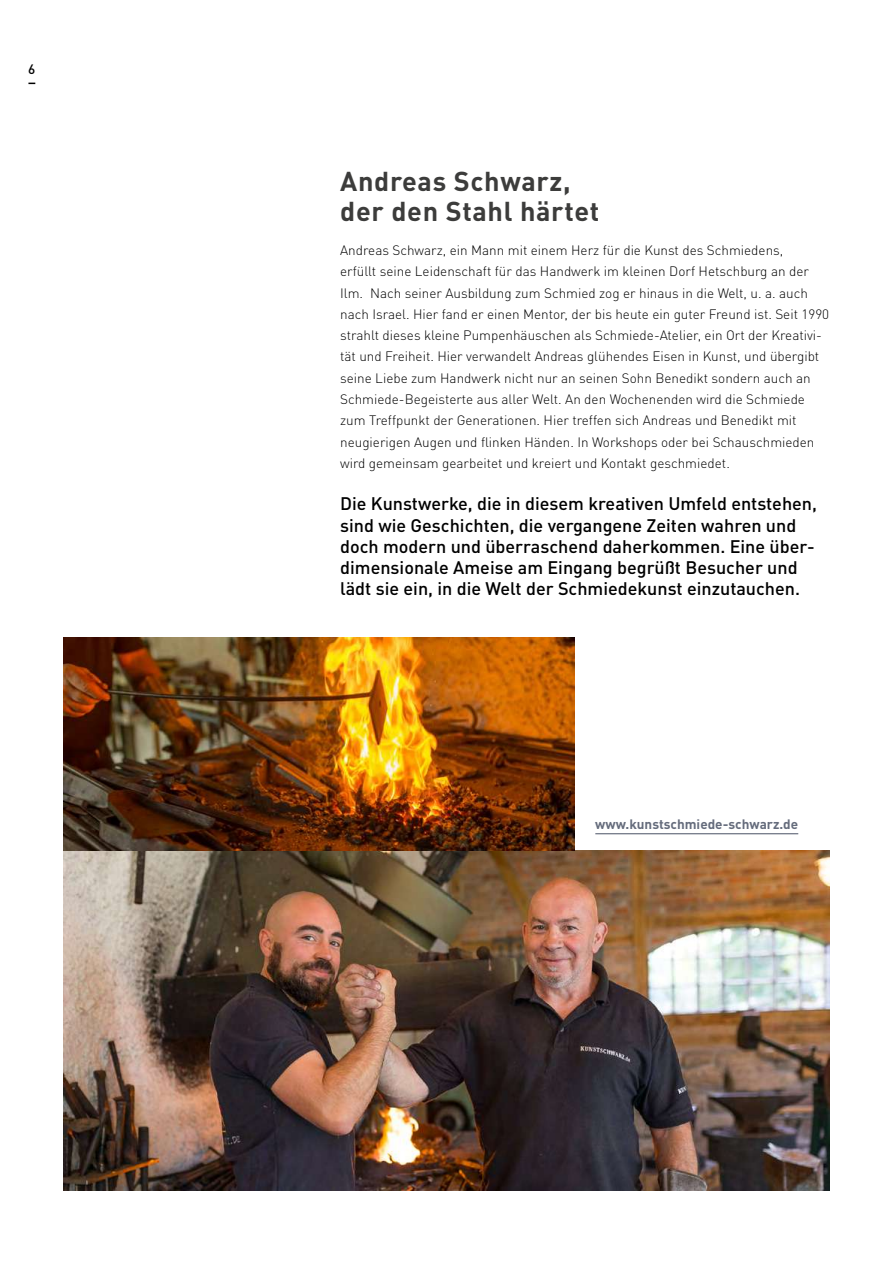
<style>
.page{position:relative;width:893px;height:1263px;background:#fff}
.page>*{position:absolute;margin:0;border:0;box-sizing:border-box;transform-origin:0 0}
.t1{font:700 27px/30px "DIN Pro";letter-spacing:.025em;color:#3c3c3b}
.t2{font:500 18px/21.3px "DIN Pro";color:#000}
.t3{font:300 13.5px/21.3px "DIN Pro";color:#000}
.t4{font:700 13.5px "DIN Pro";color:#656c7c}
.t5{font:500 13.5px "DIN Pro";color:#000}
</style>
<div class="page">
<img style="left:64px;top:850px;width:765px;height:341px">
<img style="left:64px;top:638px;width:510px;height:212px">
<hr style="left:595px;top:833px;width:203px;height:1px;background:#656c7c">
<p class="t5" style="left:28px;top:59px;width:9px">6</p>
<h1 class="t1" style="left:340px;top:164px;width:261px">Andreas Schwarz, der den Stahl härtet</h1>
<p class="t3" style="left:340px;top:239px;width:490px">Andreas Schwarz, ein Mann mit einem Herz für die Kunst des Schmiedens,<br>erfüllt seine Leidenschaft für das Handwerk im kleinen Dorf Hetschburg an der Ilm. Nach seiner Ausbildung zum Schmied zog er hinaus in die Welt, u. a. auch nach Israel. Hier fand er einen Mentor, der bis heute ein guter Freund ist. Seit 1990 strahlt dieses kleine Pumpenhäuschen als Schmiede-Atelier, ein Ort der Kreativi&shy;tät und Freiheit. Hier verwandelt Andreas glühendes Eisen in Kunst, und übergibt seine Liebe zum Handwerk nicht nur an seinen Sohn Benedikt sondern auch an Schmiede-Begeisterte aus aller Welt. An den Wochenenden wird die Schmiede zum Treffpunkt der Generationen. Hier treffen sich Andreas und Benedikt mit neugierigen Augen und flinken Händen. In Workshops oder bei Schauschmieden wird gemeinsam gearbeitet und kreiert und Kontakt geschmiedet.</p>
<p class="t2" style="left:340px;top:492px;width:478px">Die Kunstwerke, die in diesem kreativen Umfeld entstehen, sind wie Geschichten, die vergangene Zeiten wahren und doch modern und überraschend daherkommen. Eine über&shy;dimensionale Ameise am Eingang begrüßt Besucher und lädt sie ein, in die Welt der Schmiedekunst einzutauchen.</p>
<p class="t4" style="left:595px;top:814px;width:204px">www.kunstschmiede-schwarz.de</p>
</div>
